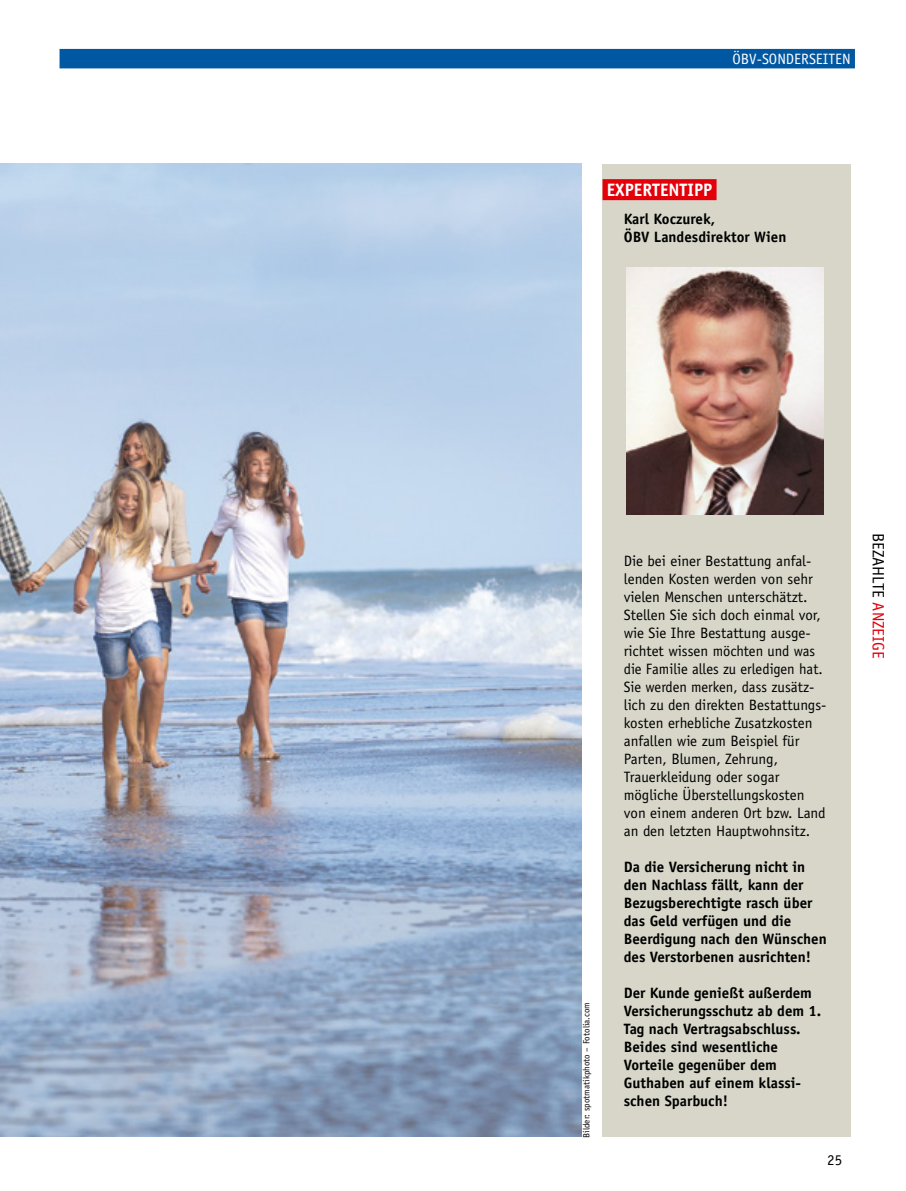
<style>
.page{position:relative;width:906px;height:1191px;background:#fff}
.page>*{position:absolute;margin:0;border:0;box-sizing:border-box;transform-origin:0 0}
.t1{font:700 18px "Officina Sans Std";color:#fff}
.t2{font:16.5px "Officina Sans Std";color:#000}
.t3{font:15px/18px "Officina Sans Std";color:#000}
.t4{font:700 15px/18px "Officina Sans Std";color:#000}
.t5{font:15px "Officina Sans Std";color:#fff}
.t6{font:9px "Officina Sans Std";color:#000}
.s1{color:#e3000b}
</style>
<div class="page">
<div style="left:60px;top:49px;width:795px;height:19px;background:#0057a2"></div>
<img style="left:0;top:164px;width:581px;height:972px">
<div style="left:602px;top:164px;width:248px;height:972px;background:#d7d6c9"></div>
<div style="left:602px;top:179px;width:114px;height:21px;background:#e3000b"></div>
<img style="left:626px;top:267px;width:198px;height:247px">
<p class="t5" style="left:732px;top:50px;width:120px">ÖBV-SONDERSEITEN</p>
<p class="t1" style="left:607px;top:179px;width:107px">EXPERTENTIPP</p>
<p class="t4" style="left:624px;top:210px;width:164px">Karl Koczurek,<br>ÖBV Landesdirektor Wien</p>
<p class="t6" style="left:581px;top:1137px;width:137px;rotate:-90deg">Bilder: spotmatikphoto – Fotolia.com</p>
<p class="t3" style="left:624px;top:552px;width:204px">Die bei einer Bestattung anfal&shy;lenden Kosten werden von sehr vielen Menschen unterschätzt.<br>Stellen Sie sich doch einmal vor, wie Sie Ihre Bestattung ausge&shy;richtet wissen möchten und was die Familie alles zu erledigen hat.<br>Sie werden merken, dass zusätz&shy;lich zu den direkten Bestattungs&shy;kosten erhebliche Zusatzkosten anfallen wie zum Beispiel für<br>Parten, Blumen, Zehrung,<br>Trauerkleidung oder sogar mögliche Überstellungskosten von einem anderen Ort bzw. Land an den letzten Hauptwohnsitz.</p>
<p class="t4" style="left:624px;top:858px;width:204px">Da die Versicherung nicht in den Nachlass fällt, kann der<br>Bezugsberechtigte rasch über das Geld verfügen und die<br>Beerdigung nach den Wünschen des Verstorbenen ausrichten!</p>
<p class="t4" style="left:624px;top:984px;width:199px">Der Kunde genießt außerdem<br>Versicherungsschutz ab dem 1.<br>Tag nach Vertragsabschluss.<br>Beides sind wesentliche<br>Vorteile gegenüber dem<br>Guthaben auf einem klassi&shy;schen Sparbuch!</p>
<p class="t3" style="left:827px;top:1150px;width:16px">25</p>
<p class="t2" style="left:888px;top:532px;width:127px;rotate:90deg">BEZAHLTE <span class="s1">ANZEIGE</span></p>
</div>
